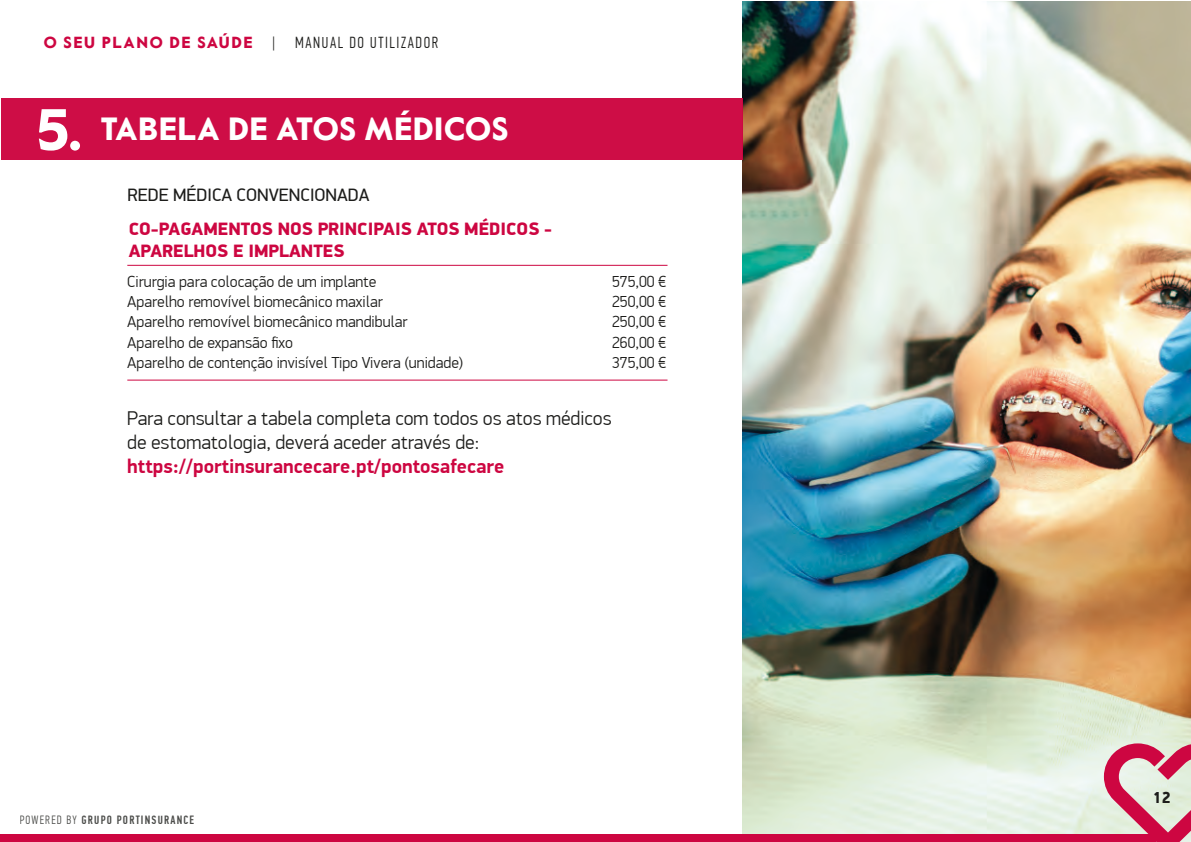
<style>
.page{position:relative;width:1191px;height:842px;background:#fff}
.page>*{position:absolute;margin:0;border:0;box-sizing:border-box;transform-origin:0 0}
.t1{font:900 32px "Value Sans Pro";letter-spacing:.02em;color:#fff}
.t2{font:300 20px/24px "PF Din Display Pro";color:#1d1d1b}
.t3{font:700 20px "PF Din Display Pro";color:#cd0641}
.t4{font:900 18px/21.6px "PF Din Display Pro";color:#cd0641}
.t5{font:18px "PF Din Display Pro";color:#1d1d1b}
.t6{font:300 16px "PF Din Display Pro";color:#1d1d1b}
.t7{font:300 16px "PF Din Text Comp Pro";letter-spacing:.1em;color:#1d1d1b}
.t8{font:900 16px "PF Din Display Pro";color:#1d1d1b}
.t9{font:500 12px "PF Din Text Comp Pro";letter-spacing:.1em;color:#1e1f1c}
.s1{font-family:"Value Sans Pro";font-weight:900;color:#cd0641}
.s2{font-size:58px}
.s3{font-weight:300}
</style>
<div class="page">
<img style="left:743px;top:1px;width:448px;height:833px">
<hr style="left:127px;top:265px;width:540px;height:1px;background:#cd0641">
<hr style="left:127px;top:380px;width:540px;height:1px;background:#cd0641">
<div style="left:0;top:834px;width:1156px;height:8px;background:#cd0641"></div>
<svg style="left:1104px;top:743px;width:87px;height:99px;background:#da8e9d"></svg>
<div style="left:1px;top:99px;width:742px;height:61px;background:#ce0d46"></div>
<p class="t7" style="left:44px;top:33px;width:396px"><span class="s1">O SEU PLANO DE SAÚDE</span> | MANUAL DO UTILIZADOR</p>
<h1 class="t1" style="left:37px;top:110px;width:473px"><span class="s2">5.</span> TABELA DE ATOS MÉDICOS</h1>
<p class="t5" style="left:128px;top:184px;width:243px">REDE MÉDICA CONVENCIONADA</p>
<p class="t4" style="left:129px;top:219px;width:425px">CO-PAGAMENTOS NOS PRINCIPAIS ATOS MÉDICOS -<br>APARELHOS E IMPLANTES</p>
<p class="t6" style="left:127px;top:272px;width:251px">Cirurgia para colocação de um implante</p>
<p class="t6" style="left:612px;top:272px;width:55px">575,00 €</p>
<p class="t6" style="left:127px;top:292px;width:257px">Aparelho removível biomecânico maxilar</p>
<p class="t6" style="left:612px;top:292px;width:55px">250,00 €</p>
<p class="t6" style="left:127px;top:313px;width:282px">Aparelho removível biomecânico mandibular</p>
<p class="t6" style="left:612px;top:313px;width:55px">250,00 €</p>
<p class="t6" style="left:127px;top:333px;width:167px">Aparelho de expansão fixo</p>
<p class="t6" style="left:612px;top:333px;width:55px">260,00 €</p>
<p class="t6" style="left:127px;top:354px;width:337px">Aparelho de contenção invisível Tipo Vivera (unidade)</p>
<p class="t6" style="left:612px;top:354px;width:55px">375,00 €</p>
<p class="t2" style="left:127px;top:407px;width:486px">Para consultar a tabela completa com todos os atos médicos de estomatologia, deverá aceder através de:</p>
<p class="t3" style="left:127px;top:454px;width:378px">https://portinsurancecare.pt/pontosafecare</p>
<p class="t9" style="left:20px;top:813px;width:176px"><span class="s3">POWERED BY</span> GRUPO PORTINSURANCE</p>
<p class="t8" style="left:1153px;top:788px;width:19px">12</p>
</div>
